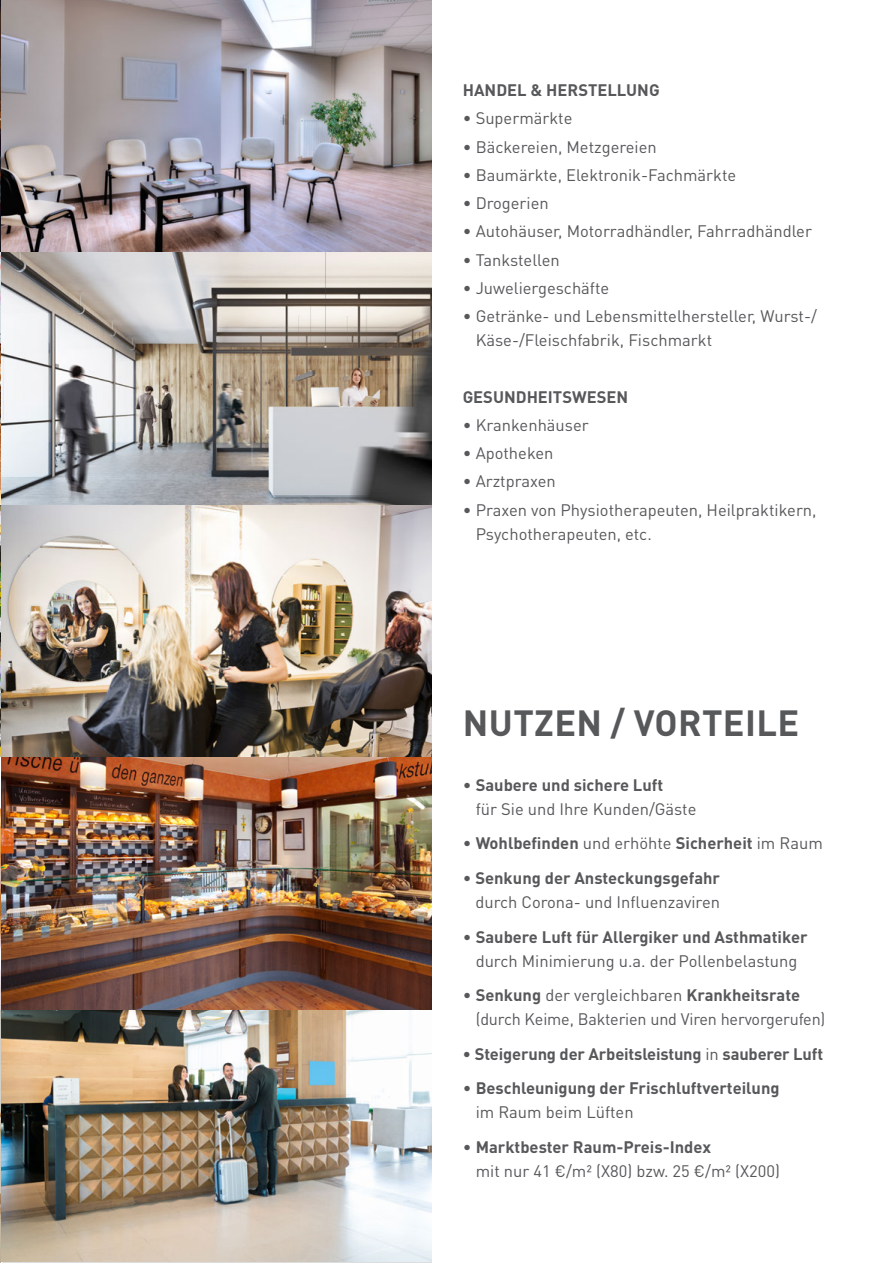
<style>
.page{position:relative;width:893px;height:1263px;background:#fff}
.page>*{position:absolute;margin:0;border:0;box-sizing:border-box;transform-origin:0 0}
.t1{font:700 36px "DIN Pro";letter-spacing:.01em;color:#57585a}
.t2{font:16.5px/24px "DIN Pro";color:#57585a}
.t3{font:700 16.5px/24px "DIN Pro";color:#57585a}
.s1{font-weight:700}
.s2{font-weight:400}
</style>
<div class="page">
<img style="left:1px;top:0;width:430px;height:1010px">
<hr style="left:0;top:0;width:1px;height:253px;background:#dcdddf">
<svg style="left:2px;top:253px;width:429px;height:252px;background:#aeaaa6"></svg>
<hr style="left:0;top:253px;width:1px;height:252px;background:#dcdddf">
<img style="left:2px;top:505px;width:429px;height:253px">
<hr style="left:0;top:505px;width:1px;height:253px;background:#dcdddf">
<img style="left:2px;top:758px;width:429px;height:252px">
<hr style="left:0;top:758px;width:1px;height:252px;background:#dcdddf">
<img style="left:2px;top:1010px;width:429px;height:251px">
<img style="left:0;top:1010px;width:1px;height:253px">
<p class="t3" style="left:463px;top:78px;width:198px">HANDEL &amp; HERSTELLUNG</p>
<p class="t2" style="left:463px;top:106px;width:111px">• Supermärkte</p>
<p class="t2" style="left:463px;top:134px;width:196px">• Bäckereien, Metzgereien</p>
<p class="t2" style="left:463px;top:162px;width:275px">• Baumärkte, Elektronik-Fachmärkte</p>
<p class="t2" style="left:463px;top:191px;width:87px">• Drogerien</p>
<p class="t2" style="left:463px;top:219px;width:351px">• Autohäuser, Motorradhändler, Fahrradhändler</p>
<p class="t2" style="left:463px;top:247px;width:98px">• Tankstellen</p>
<p class="t2" style="left:463px;top:275px;width:148px">• Juweliergeschäfte</p>
<p class="t2" style="left:476px;top:303px;width:343px;text-indent:-13px">• Getränke- und Lebensmittelhersteller, Wurst-/<br>Käse-/Fleischfabrik, Fischmarkt</p>
<p class="t3" style="left:463px;top:384px;width:167px">GESUNDHEITSWESEN</p>
<p class="t2" style="left:463px;top:412px;width:127px">• Krankenhäuser</p>
<p class="t2" style="left:463px;top:440px;width:92px">• Apotheken</p>
<p class="t2" style="left:463px;top:469px;width:94px">• Arztpraxen</p>
<p class="t2" style="left:476px;top:497px;width:342px;text-indent:-13px">• Praxen von Physiotherapeuten, Heilpraktikern,<br>Psychotherapeuten, etc.</p>
<h1 class="t1" style="left:463px;top:698px;width:338px">NUTZEN / VORTEILE</h1>
<p class="t2" style="left:476px;top:772px;width:222px;text-indent:-13px">• <span class="s1">Saubere und sichere Luft<br></span>für Sie und Ihre Kunden/Gäste</p>
<p class="t3" style="left:463px;top:831px;width:362px"><span class="s2">•</span> Wohlbefinden <span class="s2">und erhöhte</span> Sicherheit <span class="s2">im Raum</span></p>
<p class="t2" style="left:463px;top:865px;width:259px;text-align:right">• <span class="s1">Senkung der Ansteckungsgefahr </span>durch Corona- und Influenzaviren</p>
<p class="t2" style="left:463px;top:924px;width:346px;text-align:center">• <span class="s1">Saubere Luft für Allergiker und Asthmatiker </span>durch Minimierung u.a. der Pollenbelastung</p>
<p class="t2" style="left:476px;top:982px;width:351px;text-indent:-13px">• <span class="s1">Senkung</span> der vergleichbaren <span class="s1">Krankheitsrate </span>(durch Keime, Bakterien und Viren hervorgerufen)</p>
<p class="t3" style="left:463px;top:1041px;width:362px">• Steigerung der Arbeitsleistung <span class="s2">in</span> sauberer Luft</p>
<p class="t3" style="left:476px;top:1076px;width:306px;text-indent:-13px"><span class="s2">•</span> Beschleunigung der Frischluftverteilung <span class="s2">im Raum beim Lüften</span></p>
<p class="t2" style="left:476px;top:1134px;width:306px;text-indent:-13px">• <span class="s1">Marktbester Raum-Preis-Index<br></span>mit nur 41 €/m² (X80) bzw. 25 €/m² (X200)</p>
</div>
